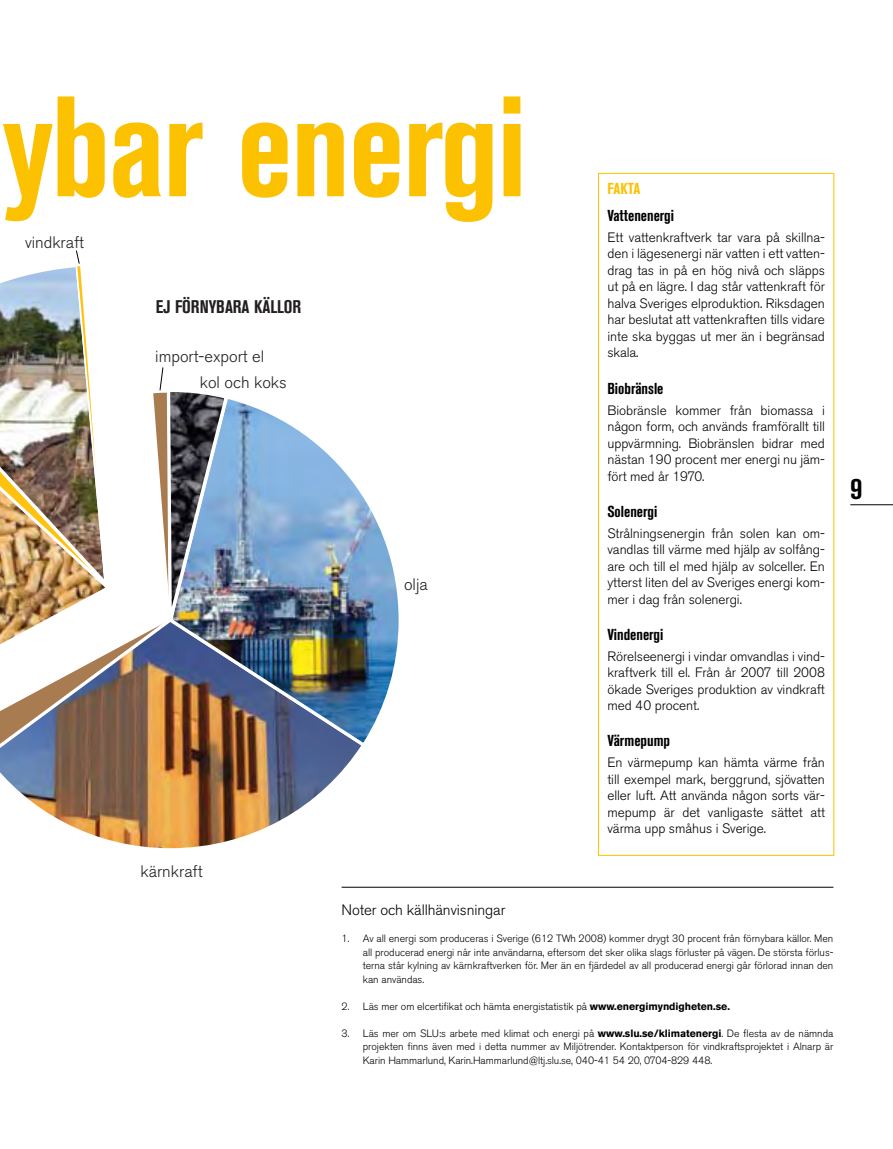
<style>
.page{position:relative;width:893px;height:1149px;background:#fff}
.page>*{position:absolute;margin:0;border:0;box-sizing:border-box;transform-origin:0 0}
.t1{font:700 condensed 141px "Akzidenz Grotesk BE";letter-spacing:-.01em;color:#fcc100}
.t2{font:700 condensed 30px "Akzidenz Grotesk BE";color:#000}
.t3{font:700 condensed 18.15px "Akzidenz Grotesk BE";color:#231f20}
.t4{font:300 16.5px "Akzidenz Grotesk BE";color:#231f20}
.t5{font:700 condensed 15.75px "Akzidenz Grotesk BE";color:#000}
.t6{font:700 condensed 15.75px "Akzidenz Grotesk BE";color:#fcc100}
.t7{font:300 15px "Akzidenz Grotesk BE";letter-spacing:-.005em;color:#000}
.t8{font:300 13.5px/16.5px "Akzidenz Grotesk BE";letter-spacing:-.005em;color:#000;text-align:justify}
.t9{font:300 10.5px/13.5px "Akzidenz Grotesk BE";letter-spacing:-.005em;color:#000;text-align:justify}
.s1{font-weight:700}
</style>
<div class="page">
<hr style="left:850px;top:504px;width:43px;height:1px;background:#000">
<div style="left:598px;top:173px;width:236px;height:682px;border:1px solid #fcc100"></div>
<img style="left:0;top:749px;width:359px;height:100px">
<img style="left:230px;top:399px;width:169px;height:350px">
<img style="left:0;top:250px;width:230px;height:505px">
<hr style="left:342px;top:886px;width:491px;height:1px;background:#000">
<h1 class="t1" style="left:3px;top:67px;width:525px">ybar energi</h1>
<p class="t4" style="left:25px;top:233px;width:60px">vindkraft</p>
<h3 class="t3" style="left:156px;top:296px;width:147px">EJ FÖRNYBARA KÄLLOR</h3>
<p class="t4" style="left:155px;top:346px;width:110px">import-export el</p>
<p class="t4" style="left:200px;top:373px;width:88px">kol och koks</p>
<p class="t4" style="left:404px;top:575px;width:25px">olja</p>
<p class="t4" style="left:141px;top:861px;width:63px">kärnkraft</p>
<p class="t6" style="left:607px;top:179px;width:34px">Fakta</p>
<p class="t5" style="left:607px;top:206px;width:68px">Vattenenergi</p>
<p class="t8" style="left:607px;top:229px;width:219px">Ett vattenkraftverk tar vara på skillna&shy;den i lägesenergi när vatten i ett vatten&shy;drag tas in på en hög nivå och släpps ut på en lägre. I dag står vattenkraft för halva Sveriges elproduktion. Riksdagen har beslutat att vattenkraften tills vidare inte ska byggas ut mer än i begränsad skala.</p>
<p class="t5" style="left:607px;top:379px;width:58px">Biobränsle</p>
<p class="t8" style="left:607px;top:402px;width:219px">Biobränsle kommer från biomassa i någon form, och används framförallt till uppvärmning. Biobränslen bidrar med nästan 190 procent mer energi nu jäm&shy;fört med år 1970.</p>
<p class="t5" style="left:607px;top:502px;width:51px">Solenergi</p>
<p class="t8" style="left:607px;top:525px;width:219px">Strålningsenergin från solen kan om&shy;vandlas till värme med hjälp av solfång&shy;are och till el med hjälp av solceller. En ytterst liten del av Sveriges energi kom&shy;mer i dag från solenergi.</p>
<p class="t5" style="left:607px;top:625px;width:58px">Vindenergi</p>
<p class="t8" style="left:607px;top:648px;width:219px">Rörelseenergi i vindar omvandlas i vind&shy;kraftverk till el. Från år 2007 till 2008 ökade Sveriges produktion av vindkraft med 40 procent.</p>
<p class="t5" style="left:607px;top:731px;width:64px">Värmepump</p>
<p class="t8" style="left:607px;top:754px;width:219px">En värmepump kan hämta värme från till exempel mark, berggrund, sjövatten eller luft. Att använda någon sorts vär&shy;mepump är det vanligaste sättet att värma upp småhus i Sverige.</p>
<p class="t7" style="left:342px;top:901px;width:165px">Noter och källhänvisningar</p>
<p class="t9" style="left:363px;top:931px;width:472px;text-indent:-21px">1. Av all energi som produceras i Sverige (612 TWh 2008) kommer drygt 30 procent från förnybara källor. Men all producerad energi når inte användarna, eftersom det sker olika slags förluster på vägen. De största förlus&shy;terna står kylning av kärnkraftverken för. Mer än en fjärdedel av all producerad energi går förlorad innan den kan användas.</p>
<p class="t9" style="left:342px;top:999px;width:390px">2. Läs mer om elcertifikat och hämta energistatistik på <span class="s1">www.energimyndigheten.se.</span></p>
<p class="t9" style="left:363px;top:1026px;width:472px;text-indent:-21px">3. Läs mer om SLU:s arbete med klimat och energi på <span class="s1">www.slu.se/klimatenergi</span>. De flesta av de nämnda projekten finns även med i detta nummer av Miljötrender. Kontaktperson för vindkraftsprojektet i Alnarp är Karin Hammarlund, Karin.Hammarlund@ltj.slu.se, 040-41 54 20, 0704-829 448.</p>
<h2 class="t2" style="left:850px;top:471px;width:13px">9</h2>
</div>
